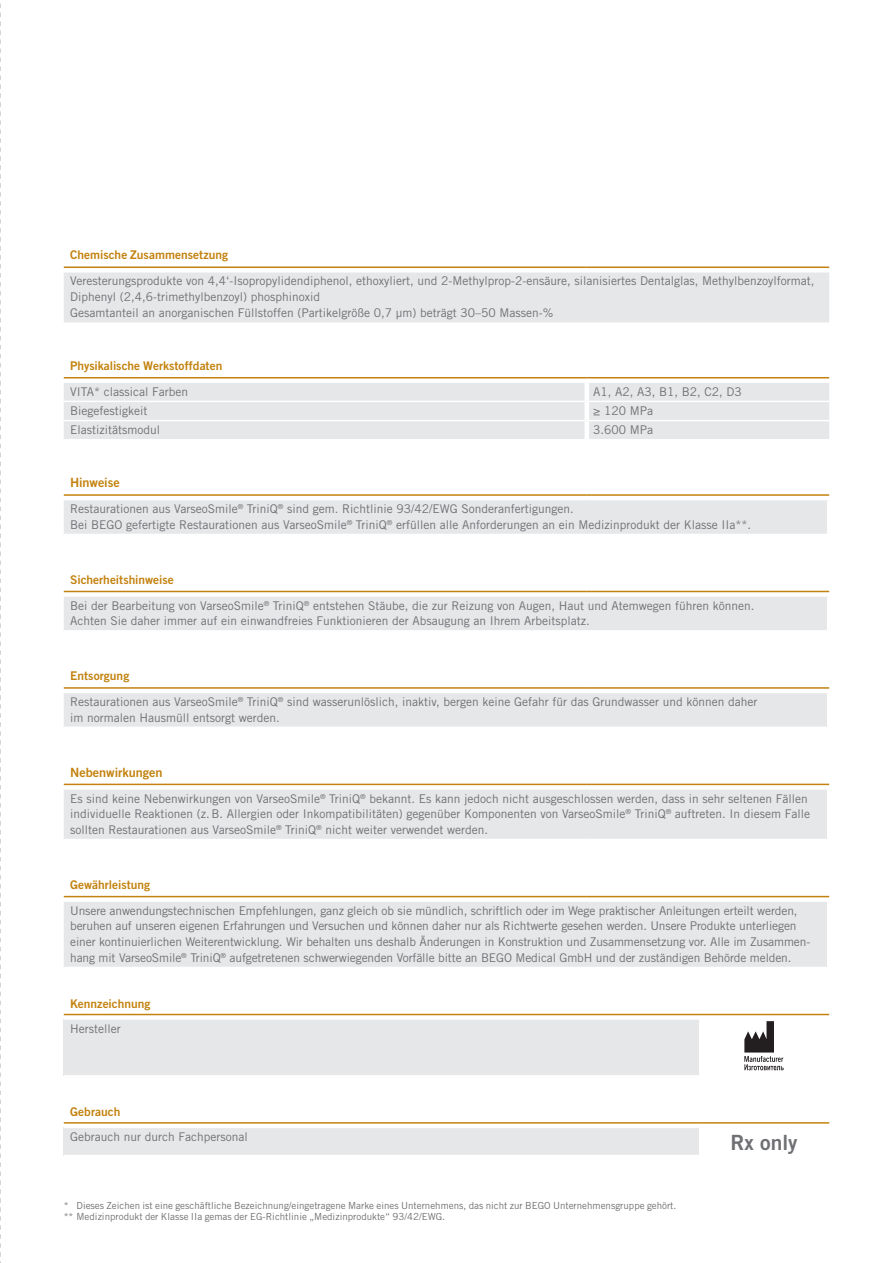
<style>
.page{position:relative;width:893px;height:1263px;background:#fff}
.page>*{position:absolute;margin:0;border:0;box-sizing:border-box;transform-origin:0 0}
.t1{font:21px "Trade Gothic LT Pro Bd 2";color:#6f7073}
.t2{font:12.75px "Trade Gothic LT Pro Bd 2";color:#c3820f}
.t3{font:12px/15.8px "Trade Gothic LT Pro";color:#6f7073}
.t4{font:12px "Trade Gothic LT Pro Bd 2";color:#c3820f}
.t5{font:9.75px/11.7px "Trade Gothic LT Pro";color:#6f7073}
</style>
<div class="page">
<svg style="left:64px;top:272px;width:765px;height:695px;fill:#e6e7e9"></svg>
<svg style="left:64px;top:496px;width:765px;height:404px"></svg>
<hr style="left:585px;top:383px;width:4px;height:18px;background:#fff">
<hr style="left:585px;top:402px;width:4px;height:18px;background:#fff">
<hr style="left:585px;top:421px;width:4px;height:18px;background:#fff">
<hr style="left:64px;top:401px;width:523px;height:1px;background:#fff">
<hr style="left:587px;top:401px;width:242px;height:1px;background:#fff">
<hr style="left:64px;top:420px;width:523px;height:1px;background:#fff">
<hr style="left:587px;top:420px;width:242px;height:1px;background:#fff">
<hr style="left:64px;top:266px;width:523px;height:2px;background:#c3820f">
<hr style="left:587px;top:266px;width:242px;height:2px;background:#c3820f">
<hr style="left:64px;top:377px;width:523px;height:1px;background:#c3820f">
<hr style="left:587px;top:377px;width:242px;height:1px;background:#c3820f">
<hr style="left:64px;top:381px;width:523px;height:2px;background:#fff">
<hr style="left:587px;top:381px;width:242px;height:2px;background:#fff">
<hr style="left:64px;top:439px;width:523px;height:1px;background:#fff">
<hr style="left:587px;top:439px;width:242px;height:1px;background:#fff">
<hr style="left:64px;top:494px;width:523px;height:2px;background:#c3820f">
<hr style="left:587px;top:494px;width:242px;height:2px;background:#c3820f">
<hr style="left:64px;top:499px;width:523px;height:1px;background:#fff">
<hr style="left:587px;top:499px;width:244px;height:1px;background:#fff">
<hr style="left:64px;top:534px;width:523px;height:1px;background:#fff">
<hr style="left:587px;top:534px;width:244px;height:1px;background:#fff">
<hr style="left:64px;top:630px;width:523px;height:2px;background:#fff">
<hr style="left:587px;top:630px;width:244px;height:2px;background:#fff">
<hr style="left:827px;top:500px;width:4px;height:34px;background:#fff">
<hr style="left:64px;top:591px;width:523px;height:1px;background:#c3820f">
<hr style="left:587px;top:591px;width:242px;height:1px;background:#c3820f">
<hr style="left:64px;top:687px;width:523px;height:2px;background:#c3820f">
<hr style="left:587px;top:687px;width:242px;height:2px;background:#c3820f">
<hr style="left:64px;top:595px;width:523px;height:2px;background:#fff">
<hr style="left:587px;top:595px;width:244px;height:2px;background:#fff">
<hr style="left:64px;top:692px;width:523px;height:1px;background:#fff">
<hr style="left:587px;top:692px;width:244px;height:1px;background:#fff">
<hr style="left:64px;top:727px;width:523px;height:1px;background:#fff">
<hr style="left:587px;top:727px;width:244px;height:1px;background:#fff">
<hr style="left:827px;top:597px;width:4px;height:33px;background:#fff">
<hr style="left:827px;top:693px;width:4px;height:34px;background:#fff">
<hr style="left:64px;top:784px;width:523px;height:1px;background:#c3820f">
<hr style="left:587px;top:784px;width:242px;height:1px;background:#c3820f">
<hr style="left:64px;top:788px;width:523px;height:2px;background:#fff">
<hr style="left:587px;top:788px;width:244px;height:2px;background:#fff">
<hr style="left:64px;top:839px;width:523px;height:1px;background:#fff">
<hr style="left:587px;top:839px;width:244px;height:1px;background:#fff">
<hr style="left:827px;top:790px;width:4px;height:49px;background:#fff">
<hr style="left:64px;top:896px;width:523px;height:1px;background:#c3820f">
<hr style="left:587px;top:896px;width:242px;height:1px;background:#c3820f">
<hr style="left:64px;top:900px;width:523px;height:2px;background:#fff">
<hr style="left:587px;top:900px;width:244px;height:2px;background:#fff">
<hr style="left:827px;top:902px;width:4px;height:65px;background:#fff">
<svg style="left:64px;top:1015px;width:765px;height:1px"></svg>
<div style="left:64px;top:1019px;width:635px;height:57px;background:#e6e7e9"></div>
<hr style="left:64px;top:1075px;width:635px;height:1px;background:#fff">
<hr style="left:64px;top:1014px;width:635px;height:1px;background:#c3820f">
<hr style="left:699px;top:1014px;width:130px;height:1px;background:#c3820f">
<hr style="left:64px;top:1018px;width:635px;height:2px;background:#fff">
<svg style="left:744px;top:1021px;width:40px;height:49px"></svg>
<svg style="left:64px;top:1123px;width:765px;height:1px"></svg>
<div style="left:64px;top:1127px;width:635px;height:28px;background:#e6e7e9"></div>
<hr style="left:64px;top:1122px;width:635px;height:1px;background:#c3820f">
<hr style="left:699px;top:1122px;width:130px;height:1px;background:#c3820f">
<hr style="left:64px;top:1126px;width:635px;height:2px;background:#fff">
<svg style="left:0;top:3px;width:1px;height:1260px"></svg>
<p class="t4" style="left:70px;top:248px;width:159px">Chemische Zusammensetzung</p>
<p class="t3" style="left:70px;top:273px;width:746px">Veresterungsprodukte von 4,4‘-Isopropylidendiphenol, ethoxyliert, und 2-Methylprop-2-ensäure, silanisiertes Dentalglas, Methylbenzoylformat,<br>Diphenyl (2,4,6-trimethylbenzoyl) phosphinoxid<br>Gesamtanteil an anorganischen Füllstoffen (Partikelgröße 0,7 μm) beträgt 30–50 Massen-%</p>
<p class="t4" style="left:70px;top:358px;width:154px">Physikalische Werkstoffdaten</p>
<p class="t3" style="left:70px;top:384px;width:120px">VITA* classical Farben</p>
<p class="t3" style="left:593px;top:384px;width:150px">A1, A2, A3, B1, B2, C2, D3</p>
<p class="t3" style="left:70px;top:403px;width:79px">Biegefestigkeit</p>
<p class="t3" style="left:593px;top:403px;width:61px">≥ 120 MPa</p>
<p class="t3" style="left:70px;top:422px;width:91px">Elastizitätsmodul</p>
<p class="t3" style="left:593px;top:422px;width:61px">3.600 MPa</p>
<p class="t2" style="left:70px;top:475px;width:51px">Hinweise</p>
<p class="t3" style="left:70px;top:501px;width:682px">Restaurationen aus VarseoSmile<sup>®</sup> TriniQ<sup>®</sup> sind gem. Richtlinie 93/42/EWG Sonderanfertigungen.<br>Bei BEGO gefertigte Restaurationen aus VarseoSmile<sup>®</sup> TriniQ<sup>®</sup> erfüllen alle Anforderungen an ein Medizinprodukt der Klasse IIa**.</p>
<p class="t4" style="left:70px;top:572px;width:105px">Sicherheitshinweise</p>
<p class="t3" style="left:70px;top:597px;width:686px">Bei der Bearbeitung von VarseoSmile<sup>®</sup> TriniQ<sup>®</sup> entstehen Stäube, die zur Reizung von Augen, Haut und Atemwegen führen können.<br>Achten Sie daher immer auf ein einwandfreies Funktionieren der Absaugung an Ihrem Arbeitsplatz.</p>
<p class="t4" style="left:70px;top:668px;width:61px">Entsorgung</p>
<p class="t3" style="left:70px;top:694px;width:689px">Restaurationen aus VarseoSmile<sup>®</sup> TriniQ<sup>®</sup> sind wasserunlöslich, inaktiv, bergen keine Gefahr für das Grundwasser und können daher im normalen Hausmüll entsorgt werden.</p>
<p class="t2" style="left:70px;top:764px;width:94px">Nebenwirkungen</p>
<p class="t3" style="left:70px;top:790px;width:742px">Es sind keine Nebenwirkungen von VarseoSmile<sup>®</sup> TriniQ<sup>®</sup> bekannt. Es kann jedoch nicht ausgeschlossen werden, dass in sehr seltenen Fällen individuelle Reaktionen (z.B. Allergien oder Inkompatibilitäten) gegenüber Komponenten von VarseoSmile<sup>®</sup> TriniQ<sup>®</sup> auftreten. In diesem Falle sollten Restaurationen aus VarseoSmile<sup>®</sup> TriniQ<sup>®</sup> nicht weiter verwendet werden.</p>
<p class="t4" style="left:70px;top:877px;width:81px">Gewährleistung</p>
<p class="t3" style="left:70px;top:902px;width:742px">Unsere anwendungstechnischen Empfehlungen, ganz gleich ob sie mündlich, schriftlich oder im Wege praktischer Anleitungen erteilt werden, beruhen auf unseren eigenen Erfahrungen und Versuchen und können daher nur als Richtwerte gesehen werden. Unsere Produkte unterliegen einer kontinuierlichen Weiterentwicklung. Wir behalten uns deshalb Änderungen in Konstruktion und Zusammensetzung vor. Alle im Zusammen&shy;hang mit VarseoSmile<sup>®</sup> TriniQ<sup>®</sup> aufgetretenen schwerwiegenden Vorfälle bitte an BEGO Medical GmbH und der zuständigen Behörde melden.</p>
<p class="t4" style="left:70px;top:996px;width:82px">Kennzeichnung</p>
<p class="t3" style="left:70px;top:1020px;width:52px">Hersteller</p>
<p class="t4" style="left:70px;top:1105px;width:52px">Gebrauch</p>
<p class="t3" style="left:70px;top:1129px;width:179px">Gebrauch nur durch Fachpersonal</p>
<h1 class="t1" style="left:730px;top:1129px;width:69px">Rx only</h1>
<p class="t5" style="left:64px;top:1199px;width:614px">* Dieses Zeichen ist eine geschäftliche Bezeichnung/eingetragene Marke eines Unternehmens, das nicht zur BEGO Unternehmensgruppe gehört. ** Medizinprodukt der Klasse IIa gemas der EG-Richtlinie „Medizinprodukte“ 93/42/EWG.</p>
</div>
